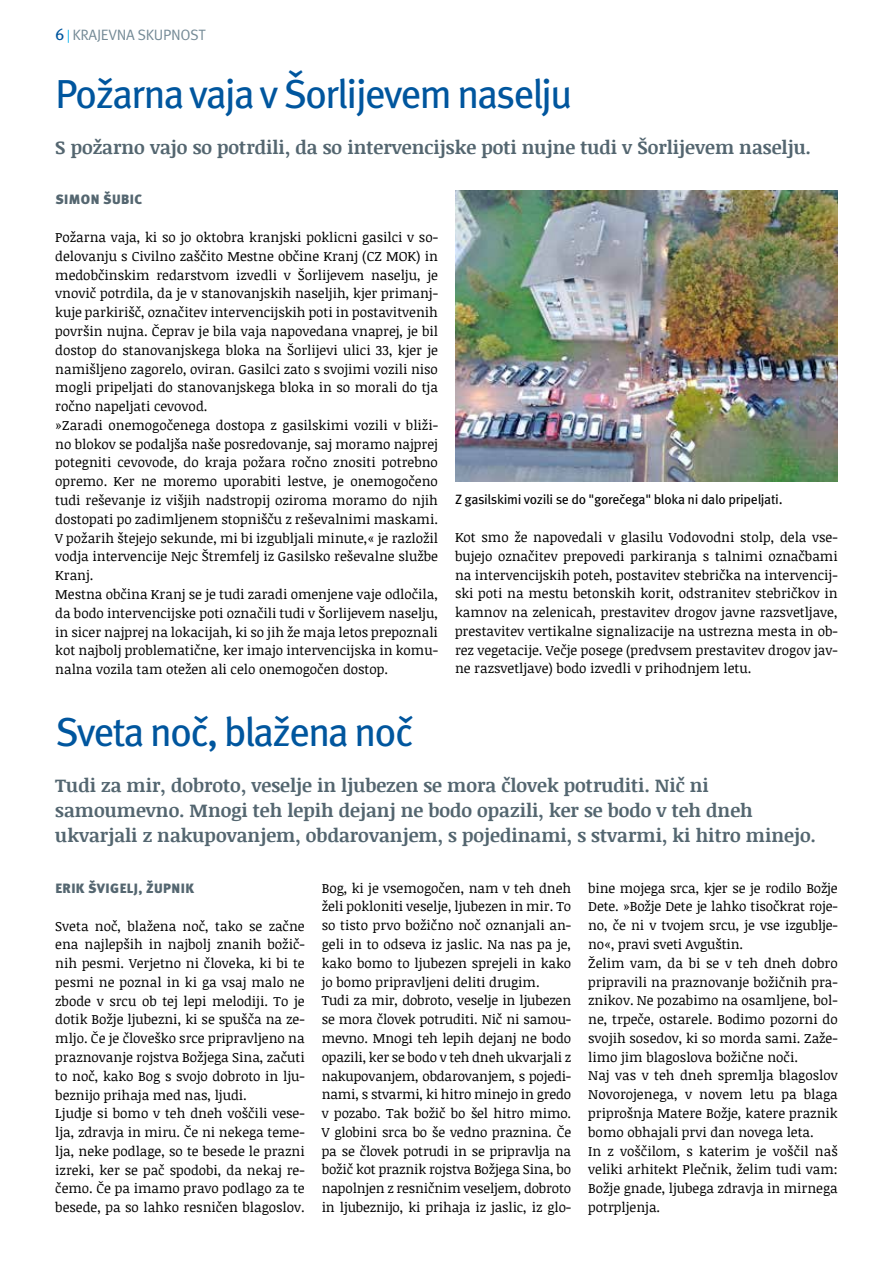
<style>
.page{position:relative;width:893px;height:1263px;background:#fff}
.page>*{position:absolute;margin:0;border:0;box-sizing:border-box;transform-origin:0 0}
.t1{font:40.5px "Meta Pro";letter-spacing:-.05em;color:#00569e}
.t2{font:700 18.75px/24.8px "Noticia Text";color:#546670}
.t3{font:15px "Meta Pro";letter-spacing:-.02em;color:#748a96}
.t4{font:13.5px/18.8px "Noticia Text";color:#000}
.t5{font:13.5px "Meta Pro";letter-spacing:-.02em;color:#000}
.t6{font:900 13.5px "Meta Pro";letter-spacing:.03em;color:#546670}
.s1{font-size:16.5px;color:#00569e}
.s2{font-size:13.5px;color:#00afed}
</style>
<div class="page">
<img style="left:455px;top:190px;width:383px;height:292px">
<p class="t3" style="left:55px;top:25px;width:152px"><span class="s1">6</span> <span class="s2">|</span> KRAJEVNA SKUPNOST</p>
<h1 class="t1" style="left:55px;top:68px;width:519px">Požarna vaja v Šorlijevem naselju</h1>
<h2 class="t2" style="left:55px;top:134px;width:757px">S požarno vajo so potrdili, da so intervencijske poti nujne tudi v Šorlijevem naselju.</h2>
<p class="t6" style="left:55px;top:191px;width:88px">SIMON ŠUBIC</p>
<p class="t4" style="left:55px;top:228px;width:384px">Požarna vaja, ki so jo oktobra kranjski poklicni gasilci v so&shy;delovanju s Civilno zaščito Mestne občine Kranj (CZ MOK) in medobčinskim redarstvom izvedli v Šorlijevem naselju, je vnovič potrdila, da je v stanovanjskih naseljih, kjer primanj&shy;kuje parkirišč, označitev intervencijskih poti in postavitvenih površin nujna. Čeprav je bila vaja napovedana vnaprej, je bil dostop do stanovanjskega bloka na Šorlijevi ulici 33, kjer je namišljeno zagorelo, oviran. Gasilci zato s svojimi vozili niso mogli pripeljati do stanovanjskega bloka in so morali do tja ročno napeljati cevovod.<br>»Zaradi onemogočenega dostopa z gasilskimi vozili v bliži&shy;no blokov se podaljša naše posredovanje, saj moramo najprej potegniti cevovode, do kraja požara ročno znositi potrebno opremo. Ker ne moremo uporabiti lestve, je onemogočeno tudi reševanje iz višjih nadstropij oziroma moramo do njih dostopati po zadimljenem stopnišču z reševalnimi maskami.<br>V požarih štejejo sekunde, mi bi izgubljali minute,« je razložil vodja intervencije Nejc Štremfelj iz Gasilsko reševalne službe Kranj.<br>Mestna občina Kranj se je tudi zaradi omenjene vaje odločila, da bodo intervencijske poti označili tudi v Šorlijevem naselju, in sicer najprej na lokacijah, ki so jih že maja letos prepoznali kot najbolj problematične, ker imajo intervencijska in komu&shy;nalna vozila tam otežen ali celo onemogočen dostop.</p>
<p class="t5" style="left:455px;top:490px;width:329px">Z gasilskimi vozili se do "gorečega" bloka ni dalo pripeljati.</p>
<p class="t4" style="left:455px;top:527px;width:384px;text-align:justify">Kot smo že napovedali v glasilu Vodovodni stolp, dela vse&shy;bujejo označitev prepovedi parkiranja s talnimi označbami na intervencijskih poteh, postavitev stebrička na intervencij&shy;ski poti na mestu betonskih korit, odstranitev stebričkov in kamnov na zelenicah, prestavitev drogov javne razsvetljave, prestavitev vertikalne signalizacije na ustrezna mesta in ob&shy;rez vegetacije. Večje posege (predvsem prestavitev drogov jav&shy;ne razsvetljave) bodo izvedli v prihodnjem letu.</p>
<h1 class="t1" style="left:55px;top:707px;width:360px">Sveta noč, blažena noč</h1>
<h2 class="t2" style="left:55px;top:773px;width:762px">Tudi za mir, dobroto, veselje in ljubezen se mora človek potruditi. Nič ni samoumevno. Mnogi teh lepih dejanj ne bodo opazili, ker se bodo v teh dneh ukvarjali z nakupovanjem, obdarovanjem, s pojedinami, s stvarmi, ki hitro minejo.</h2>
<p class="t6" style="left:55px;top:880px;width:140px">ERIK ŠVIGELJ, ŽUPNIK</p>
<p class="t4" style="left:55px;top:916px;width:251px">Sveta noč, blažena noč, tako se začne ena najlepših in najbolj znanih božič&shy;nih pesmi. Verjetno ni človeka, ki bi te pesmi ne poznal in ki ga vsaj malo ne zbode v srcu ob tej lepi melodiji. To je dotik Božje ljubezni, ki se spušča na ze&shy;mljo. Če je človeško srce pripravljeno na praznovanje rojstva Božjega Sina, začuti to noč, kako Bog s svojo dobroto in lju&shy;beznijo prihaja med nas, ljudi.<br>Ljudje si bomo v teh dneh voščili vese&shy;lja, zdravja in miru. Če ni nekega teme&shy;lja, neke podlage, so te besede le prazni izreki, ker se pač spodobi, da nekaj re&shy;čemo. Če pa imamo pravo podlago za te besede, pa so lahko resničen blagoslov.</p>
<p class="t4" style="left:322px;top:878px;width:251px">Bog, ki je vsemogočen, nam v teh dneh želi pokloniti veselje, ljubezen in mir. To so tisto prvo božično noč oznanjali an&shy;geli in to odseva iz jaslic. Na nas pa je, kako bomo to ljubezen sprejeli in kako jo bomo pripravljeni deliti drugim.<br>Tudi za mir, dobroto, veselje in ljubezen se mora človek potruditi. Nič ni samou&shy;mevno. Mnogi teh lepih dejanj ne bodo opazili, ker se bodo v teh dneh ukvarjali z nakupovanjem, obdarovanjem, s pojedi&shy;nami, s stvarmi, ki hitro minejo in gredo v pozabo. Tak božič bo šel hitro mimo.<br>V globini srca bo še vedno praznina. Če pa se človek potrudi in se pripravlja na božič kot praznik rojstva Božjega Sina, bo napolnjen z resničnim veseljem, dobroto in ljubeznijo, ki prihaja iz jaslic, iz glo-</p>
<p class="t4" style="left:588px;top:878px;width:251px">bine mojega srca, kjer se je rodilo Božje Dete. »Božje Dete je lahko tisočkrat roje&shy;no, če ni v tvojem srcu, je vse izgublje&shy;no«, pravi sveti Avguštin.<br>Želim vam, da bi se v teh dneh dobro pripravili na praznovanje božičnih pra&shy;znikov. Ne pozabimo na osamljene, bol&shy;ne, trpeče, ostarele. Bodimo pozorni do svojih sosedov, ki so morda sami. Zaže&shy;limo jim blagoslova božične noči.<br>Naj vas v teh dneh spremlja blagoslov Novorojenega, v novem letu pa blaga priprošnja Matere Božje, katere praznik bomo obhajali prvi dan novega leta.<br>In z voščilom, s katerim je voščil naš veliki arhitekt Plečnik, želim tudi vam:<br>Božje gnade, ljubega zdravja in mirnega potrpljenja.</p>
</div>
